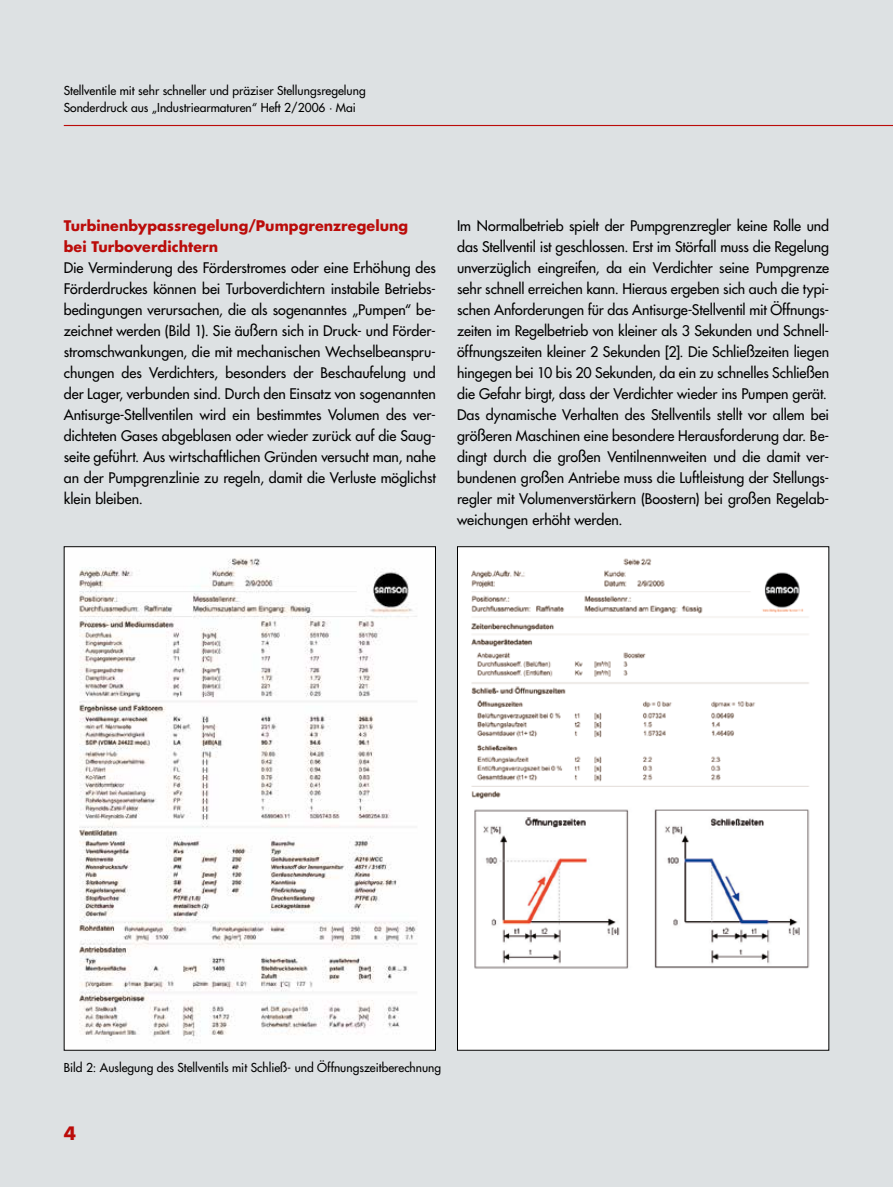
<style>
.page{position:relative;width:893px;height:1187px;background:#fff}
.page>*{position:absolute;margin:0;border:0;box-sizing:border-box;transform-origin:0 0}
.t1{font:700 18px "Futura";color:#bb0c0a}
.t2{font:14.25px/21px "Futura";letter-spacing:-.005em;color:#000;text-align:justify}
.t3{font:700 14.25px/21px "Futura";letter-spacing:.005em;color:#bb0c0a}
.t4{font:12px/16.5px "Futura";color:#000}
</style>
<div class="page">
<div style="left:0;top:0;width:893px;height:1186px;background:#dde1e3"></div>
<hr style="left:64px;top:125px;width:829px;height:1px;background:#bb0c0a">
<img style="left:66px;top:550px;width:368px;height:498px">
<img style="left:459px;top:550px;width:368px;height:498px">
<p class="t4" style="left:64px;top:82px;width:303px">Stellventile mit sehr schneller und präziser Stellungsregelung<br>Sonderdruck aus „Industriearmaturen“ Heft 2/2006 · Mai</p>
<p class="t3" style="left:64px;top:215px;width:346px">Turbinenbypassregelung/Pumpgrenzregelung bei Turboverdichtern</p>
<p class="t2" style="left:64px;top:257px;width:374px">Die Verminderung des Förderstromes oder eine Erhöhung des Förderdruckes können bei Turboverdichtern instabile Betriebs&shy;bedingungen verursachen, die als sogenanntes „Pumpen“ be&shy;zeichnet werden (Bild 1). Sie äußern sich in Druck- und Förder&shy;stromschwankungen, die mit mechanischen Wechselbeanspru&shy;chungen des Verdichters, besonders der Beschaufelung und der Lager, verbunden sind. Durch den Einsatz von sogenannten Antisurge-Stellventilen wird ein bestimmtes Volumen des ver&shy;dichteten Gases abgeblasen oder wieder zurück auf die Saug&shy;seite geführt. Aus wirtschaftlichen Gründen versucht man, nahe an der Pumpgrenzlinie zu regeln, damit die Verluste möglichst klein bleiben.</p>
<p class="t2" style="left:457px;top:215px;width:374px;text-align:left">Im Normalbetrieb spielt der Pumpgrenzregler keine Rolle und das Stellventil ist geschlossen. Erst im Störfall muss die Regelung unverzüglich eingreifen, da ein Verdichter seine Pumpgrenze sehr schnell erreichen kann. Hieraus ergeben sich auch die typi&shy;schen Anforderungen für das Antisurge-Stellventil mit Öffnungs&shy;zeiten im Regelbetrieb von kleiner als 3 Sekunden und Schnell&shy;öffnungszeiten kleiner 2 Sekunden [2]. Die Schließzeiten liegen hingegen bei 10 bis 20 Sekunden, da ein zu schnelles Schließen die Gefahr birgt, dass der Verdichter wieder ins Pumpen gerät.<br>Das dynamische Verhalten des Stellventils stellt vor allem bei größeren Maschinen eine besondere Herausforderung dar. Be&shy;dingt durch die großen Ventilnennweiten und die damit ver&shy;bundenen großen Antriebe muss die Luftleistung der Stellungs&shy;regler mit Volumenverstärkern (Boostern) bei großen Regelab&shy;weichungen erhöht werden.</p>
<p class="t4" style="left:64px;top:1058px;width:379px">Bild 2: Auslegung des Stellventils mit Schließ- und Öffnungszeitberechnung</p>
<p class="t1" style="left:64px;top:1120px;width:14px">4</p>
</div>
